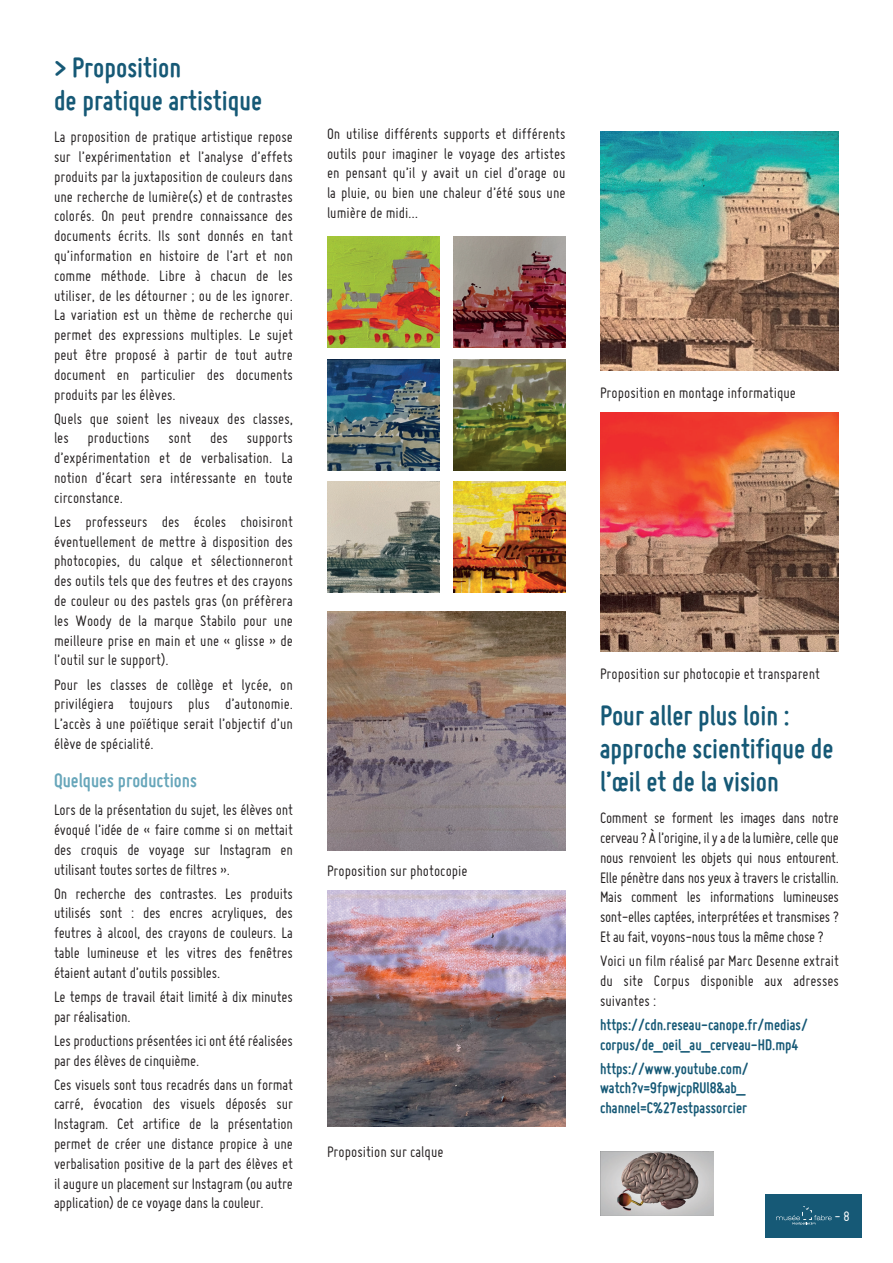
<style>
.page{position:relative;width:893px;height:1263px;background:#fff}
.page>*{position:absolute;margin:0;border:0;box-sizing:border-box;transform-origin:0 0}
.t1{font:700 30px/33px "Miso";color:#165976}
.t2{font:700 21px "Miso";color:#67a6ba}
.t3{font:16.5px/19.8px "Miso";color:#231f20;text-align:justify}
.t4{font:700 16.5px/19.8px "Miso";color:#165976}
.t5{font:15px "Miso";color:#fff}
</style>
<div class="page">
<img style="left:327px;top:237px;width:113px;height:111px">
<img style="left:327px;top:359px;width:113px;height:111px">
<img style="left:327px;top:482px;width:113px;height:111px">
<img style="left:453px;top:237px;width:113px;height:111px">
<img style="left:453px;top:359px;width:113px;height:111px">
<img style="left:453px;top:482px;width:113px;height:111px">
<img style="left:327px;top:611px;width:239px;height:239px">
<img style="left:327px;top:890px;width:239px;height:237px">
<img style="left:600px;top:132px;width:239px;height:239px">
<img style="left:600px;top:413px;width:239px;height:239px">
<img style="left:600px;top:1151px;width:113px;height:64px">
<div style="left:765px;top:1194px;width:96px;height:43px;background:#165976"></div>
<svg style="left:776px;top:1206px;width:56px;height:19px"></svg>
<h1 class="t1" style="left:54px;top:50px;width:210px">&gt; Proposition<br>de pratique artistique</h1>
<p class="t3" style="left:54px;top:127px;width:240px">La proposition de pratique artistique repose sur l’expérimentation et l’analyse d’effets produits par la juxtaposition de couleurs dans une recherche de lumière(s) et de contrastes colorés. On peut prendre connaissance des documents écrits. Ils sont donnés en tant qu’information en histoire de l’art et non comme méthode. Libre à chacun de les utiliser, de les détourner ; ou de les ignorer.<br>La variation est un thème de recherche qui permet des expressions multiples. Le sujet peut être proposé à partir de tout autre document en particulier des documents produits par les élèves.</p>
<p class="t3" style="left:54px;top:408px;width:240px">Quels que soient les niveaux des classes, les productions sont des supports d’expérimentation et de verbalisation. La notion d’écart sera intéressante en toute circonstance.</p>
<p class="t3" style="left:54px;top:511px;width:240px">Les professeurs des écoles choisiront éventuellement de mettre à disposition des photocopies, du calque et sélectionneront des outils tels que des feutres et des crayons de couleur ou des pastels gras (on préfèrera les Woody de la marque Stabilo pour une meilleure prise en main et une « glisse » de l’outil sur le support).</p>
<p class="t3" style="left:54px;top:674px;width:240px">Pour les classes de collège et lycée, on privilégiera toujours plus d’autonomie.<br>L’accès à une poïétique serait l’objectif d’un élève de spécialité.</p>
<p class="t2" style="left:54px;top:768px;width:144px">Quelques productions</p>
<p class="t3" style="left:54px;top:800px;width:240px">Lors de la présentation du sujet, les élèves ont évoqué l’idée de « faire comme si on mettait des croquis de voyage sur Instagram en utilisant toutes sortes de filtres ».</p>
<p class="t3" style="left:54px;top:883px;width:240px">On recherche des contrastes. Les produits utilisés sont : des encres acryliques, des feutres à alcool, des crayons de couleurs. La table lumineuse et les vitres des fenêtres étaient autant d’outils possibles.</p>
<p class="t3" style="left:54px;top:986px;width:240px">Le temps de travail était limité à dix minutes par réalisation.</p>
<p class="t3" style="left:54px;top:1030px;width:240px">Les productions présentées ici ont été réalisées par des élèves de cinquième.</p>
<p class="t3" style="left:54px;top:1074px;width:240px">Ces visuels sont tous recadrés dans un format carré, évocation des visuels déposés sur Instagram. Cet artifice de la présentation permet de créer une distance propice à une verbalisation positive de la part des élèves et il augure un placement sur Instagram (ou autre application) de ce voyage dans la couleur.</p>
<p class="t3" style="left:327px;top:123px;width:240px">On utilise différents supports et différents outils pour imaginer le voyage des artistes en pensant qu’il y avait un ciel d’orage ou la pluie, ou bien une chaleur d’été sous une lumière de midi…</p>
<p class="t3" style="left:327px;top:860px;width:142px">Proposition sur photocopie</p>
<p class="t3" style="left:327px;top:1142px;width:118px">Proposition sur calque</p>
<p class="t3" style="left:600px;top:382px;width:198px">Proposition en montage informatique</p>
<p class="t3" style="left:600px;top:663px;width:222px">Proposition sur photocopie et transparent</p>
<h1 class="t1" style="left:600px;top:698px;width:235px">Pour aller plus loin : approche scientifique de l’œil et de la vision</h1>
<p class="t3" style="left:600px;top:808px;width:240px">Comment se forment les images dans notre cerveau ? À l’origine, il y a de la lumière, celle que nous renvoient les objets qui nous entourent.<br>Elle pénètre dans nos yeux à travers le cristallin.<br>Mais comment les informations lumineuses sont-elles captées, interprétées et transmises ?<br>Et au fait, voyons-nous tous la même chose ?</p>
<p class="t3" style="left:600px;top:951px;width:240px">Voici un film réalisé par Marc Desenne extrait du site Corpus disponible aux adresses suivantes :</p>
<p class="t4" style="left:600px;top:1014px;width:209px">https://cdn.reseau-canope.fr/medias/ corpus/de_oeil_au_cerveau-HD.mp4</p>
<p class="t4" style="left:600px;top:1058px;width:150px">https://www.youtube.com/ watch?v=9fpwjcpRUl8&amp;ab_ channel=C%27estpassorcier</p>
<p class="t5" style="left:834px;top:1208px;width:17px">- 8</p>
</div>
